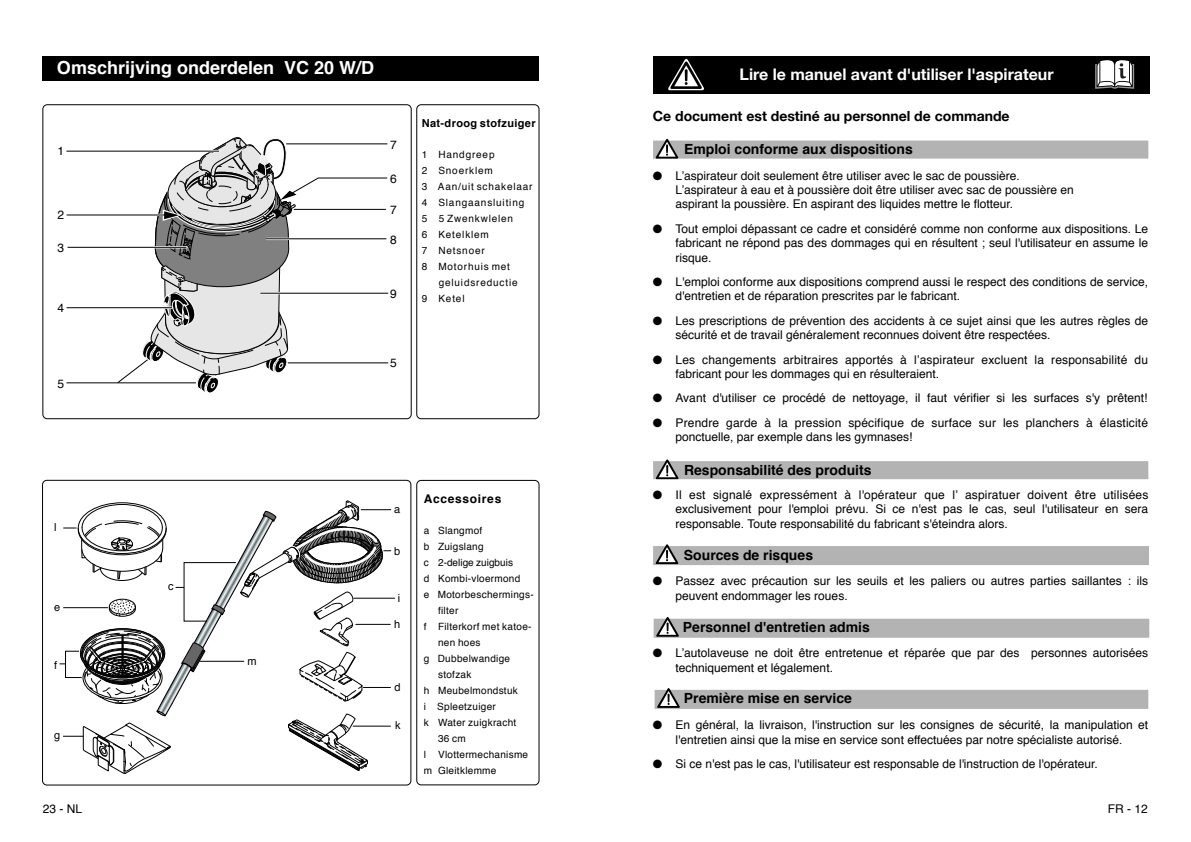
<style>
.page{position:relative;width:1191px;height:842px;background:#fff}
.page>*{position:absolute;margin:0;border:0;box-sizing:border-box;transform-origin:0 0}
.t1{font:700 18px "Helvetica";color:#fff}
.t2{font:700 16px "Helvetica Neue";color:#fff}
.t3{font:700 14px "Helvetica";color:#000}
.t4{font:700 14px "Helvetica Neue";color:#000}
.t5{font:12px/14.4px "Helvetica";color:#000}
.t6{font:700 12px "Helvetica";letter-spacing:.055em;color:#000}
.t7{font:700 11px "Helvetica";letter-spacing:.035em;color:#000}
.t8{font:11px "Helvetica";color:#000}
.t9{font:10px "Helvetica";letter-spacing:.03em;color:#000}
.t10{font:10px/16px "Helvetica";letter-spacing:.085em;color:#000}
.t11{font:10px "Helvetica";letter-spacing:.005em;color:#000}
</style>
<div class="page">
<div style="left:653px;top:56px;width:496px;height:38px;background:#000"></div>
<svg style="left:668px;top:58px;width:36px;height:32px"></svg>
<svg style="left:1095px;top:60px;width:40px;height:29px"></svg>
<div style="left:653px;top:141px;width:495px;height:18px;background:#b3b3b3"></div>
<svg style="left:655px;top:138px;width:23px;height:21px"></svg>
<div style="left:653px;top:461px;width:495px;height:18px;background:#b3b3b3"></div>
<svg style="left:655px;top:459px;width:23px;height:20px"></svg>
<div style="left:653px;top:546px;width:496px;height:19px;background:#b3b3b3"></div>
<svg style="left:655px;top:544px;width:23px;height:20px"></svg>
<div style="left:653px;top:619px;width:496px;height:19px;background:#b3b3b3"></div>
<svg style="left:655px;top:617px;width:24px;height:20px"></svg>
<div style="left:654px;top:690px;width:494px;height:19px;background:#b3b3b3"></div>
<svg style="left:656px;top:688px;width:24px;height:20px"></svg>
<div style="left:42px;top:56px;width:497px;height:25px;background:#000"></div>
<hr style="left:354px;top:598px;width:41px;height:1px;background:#000">
<svg style="left:60px;top:137px;width:331px;height:637px"></svg>
<div style="left:416px;top:104px;width:123px;height:315px;border:1px solid #000;border-radius:4px"></div>
<div style="left:416px;top:480px;width:123px;height:305px;border:1px solid #000;border-radius:4px"></div>
<h1 class="t1" style="left:57px;top:53px;width:319px">Omschrijving onderdelen VC 20 W/D</h1>
<p class="t5" style="left:58px;top:144px;width:8px">1</p>
<p class="t5" style="left:58px;top:208px;width:8px">2</p>
<p class="t5" style="left:58px;top:240px;width:8px">3</p>
<p class="t5" style="left:58px;top:301px;width:8px">4</p>
<p class="t5" style="left:58px;top:377px;width:8px">5</p>
<p class="t5" style="left:390px;top:138px;width:8px">7</p>
<p class="t5" style="left:390px;top:172px;width:8px">6</p>
<p class="t5" style="left:390px;top:203px;width:8px">7</p>
<p class="t5" style="left:390px;top:233px;width:8px">8</p>
<p class="t5" style="left:390px;top:287px;width:8px">9</p>
<p class="t5" style="left:390px;top:356px;width:8px">5</p>
<p class="t7" style="left:422px;top:114px;width:115px">Nat-droog stofzuiger</p>
<p class="t10" style="left:422px;top:147px;width:112px">1 Handgreep<br>2 Snoerklem<br>3 Aan/uit schakelaar<br>4 Slangaansluiting<br>5 5 Zwenkwlelen<br>6 Ketelklem<br>7 Netsnoer<br>8 Motorhuis met</p>
<p class="t10" style="left:422px;top:275px;width:97px;text-indent:17px">geluidsreductie<br>9 Ketel</p>
<p class="t8" style="left:54px;top:519px;width:4px">l</p>
<p class="t8" style="left:54px;top:598px;width:8px">e</p>
<p class="t8" style="left:54px;top:656px;width:5px">f</p>
<p class="t8" style="left:54px;top:727px;width:8px">g</p>
<p class="t8" style="left:168px;top:578px;width:7px">c</p>
<p class="t8" style="left:248px;top:652px;width:11px">m</p>
<p class="t8" style="left:394px;top:500px;width:8px">a</p>
<p class="t8" style="left:394px;top:543px;width:8px">b</p>
<p class="t8" style="left:398px;top:589px;width:4px">i</p>
<p class="t8" style="left:394px;top:615px;width:8px">h</p>
<p class="t8" style="left:394px;top:678px;width:8px">d</p>
<p class="t8" style="left:395px;top:717px;width:7px">k</p>
<p class="t6" style="left:424px;top:489px;width:79px">Accessoires</p>
<p class="t9" style="left:424px;top:523px;width:60px">a Slangmof</p>
<p class="t9" style="left:424px;top:539px;width:61px">b Zuigslang</p>
<p class="t11" style="left:424px;top:555px;width:91px">c 2-delige zuigbuis</p>
<p class="t9" style="left:424px;top:571px;width:98px">d Kombi-vloermond</p>
<p class="t9" style="left:424px;top:587px;width:111px">e Motorbeschermings-</p>
<p class="t9" style="left:438px;top:603px;width:22px">filter</p>
<p class="t9" style="left:424px;top:619px;width:109px">f Filterkorf met katoe-</p>
<p class="t9" style="left:438px;top:635px;width:44px">nen hoes</p>
<p class="t9" style="left:424px;top:651px;width:88px">g Dubbelwandige</p>
<p class="t9" style="left:438px;top:667px;width:35px">stofzak</p>
<p class="t9" style="left:424px;top:683px;width:95px">h Meubelmondstuk</p>
<p class="t9" style="left:424px;top:699px;width:73px">i Spleetzuiger</p>
<p class="t9" style="left:424px;top:715px;width:94px">k Water zuigkracht</p>
<p class="t9" style="left:438px;top:731px;width:29px">36 cm</p>
<p class="t9" style="left:424px;top:747px;width:106px">l Vlottermechanisme</p>
<p class="t9" style="left:424px;top:763px;width:74px">m Gleitklemme</p>
<h2 class="t2" style="left:739px;top:60px;width:315px">Lire le manuel avant d'utiliser l'aspirateur</h2>
<p class="t4" style="left:653px;top:103px;width:358px">Ce document est destiné au personnel de commande</p>
<p class="t3" style="left:684px;top:138px;width:230px">Emploi conforme aux dispositions</p>
<p class="t5" style="left:675px;top:168px;width:400px;text-indent:-23px">● L’aspirateur doit seulement être utiliser avec le sac de poussière.<br>L’aspirateur à eau et à poussière doit être utiliser avec sac de poussière en aspirant la poussière. En aspirant des liquides mettre le flotteur.</p>
<p class="t5" style="left:675px;top:222px;width:474px;text-align:justify;text-indent:-23px">● Tout emploi dépassant ce cadre et considéré comme non conforme aux dispositions. Le fabricant ne répond pas des dommages qui en résultent ; seul l'utilisateur en assume le risque.</p>
<p class="t5" style="left:675px;top:275px;width:474px;text-indent:-23px">● L'emploi conforme aux dispositions comprend aussi le respect des conditions de service, d'entretien et de réparation prescrites par le fabricant.</p>
<p class="t5" style="left:675px;top:314px;width:474px;text-indent:-23px">● Les prescriptions de prévention des accidents à ce sujet ainsi que les autres règles de sécurité et de travail généralement reconnues doivent être respectées.</p>
<p class="t5" style="left:675px;top:352px;width:474px;text-indent:-23px">● Les changements arbitraires apportés à l’aspirateur excluent la responsabilité du fabricant pour les dommages qui en résulteraient.</p>
<p class="t5" style="left:653px;top:391px;width:496px">● Avant d'utiliser ce procédé de nettoyage, il faut vérifier si les surfaces s'y prêtent!</p>
<p class="t5" style="left:675px;top:416px;width:474px;text-indent:-23px">● Prendre garde à la pression spécifique de surface sur les planchers à élasticité ponctuelle, par exemple dans les gymnases!</p>
<p class="t3" style="left:684px;top:458px;width:189px">Responsabilité des produits</p>
<p class="t5" style="left:675px;top:488px;width:474px;text-align:justify;text-indent:-23px">● Il est signalé expressément à l'opérateur que l’ aspiratuer doivent être utilisées exclusivement pour l'emploi prévu. Si ce n'est pas le cas, seul l'utilisateur en sera responsable. Toute responsabilité du fabricant s'éteindra alors.</p>
<p class="t3" style="left:684px;top:543px;width:131px">Sources de risques</p>
<p class="t5" style="left:675px;top:574px;width:474px;text-indent:-23px">● Passez avec précaution sur les seuils et les paliers ou autres parties saillantes : ils peuvent endommager les roues.</p>
<p class="t3" style="left:683px;top:616px;width:188px">Personnel d'entretien admis</p>
<p class="t5" style="left:675px;top:646px;width:474px;text-indent:-23px">● L’autolaveuse ne doit être entretenue et réparée que par des personnes autorisées techniquement et légalement.</p>
<p class="t3" style="left:684px;top:687px;width:170px">Première mise en service</p>
<p class="t5" style="left:653px;top:718px;width:497px;text-align:center">● En général, la livraison, l'instruction sur les consignes de sécurité, la manipulation et l'entretien ainsi que la mise en service sont effectuées par notre spécialiste autorisé.</p>
<p class="t5" style="left:653px;top:757px;width:446px">● Si ce n'est pas le cas, l'utilisateur est responsable de l'instruction de l'opérateur.</p>
<p class="t5" style="left:43px;top:802px;width:41px">23 - NL</p>
<p class="t5" style="left:1107px;top:802px;width:42px">FR - 12</p>
</div>
